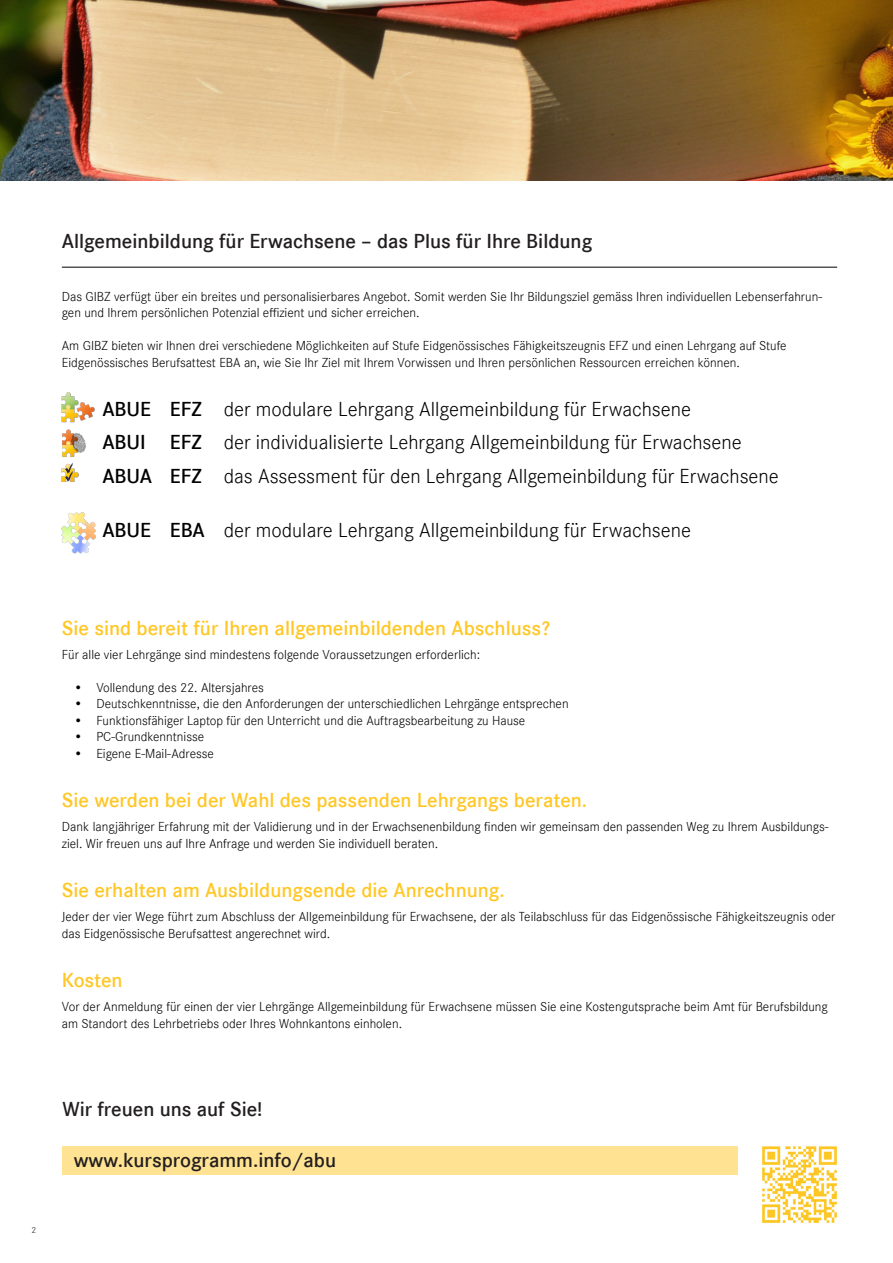
<style>
.page{position:relative;width:893px;height:1263px;background:#fff}
.page>*{position:absolute;margin:0;border:0;box-sizing:border-box;transform-origin:0 0}
.t1{font:21px "Corporate S Ligh";color:#000}
.t2{font:600 21px "Corporate S";color:#ffc725}
.t3{font:600 21px "Corporate S";color:#231f20}
.t4{font:13.5px/16.5px "Corporate S Ligh";color:#000}
.t5{font:9px "Corporate S Ligh";color:#231f20}
.s1{font-family:"Corporate S";font-weight:600}
</style>
<div class="page">
<img style="left:0;top:0;width:893px;height:180px">
<hr style="left:62px;top:267px;width:775px;height:1px;background:#000">
<img style="left:61px;top:392px;width:34px;height:31px">
<img style="left:62px;top:429px;width:24px;height:28px">
<img style="left:62px;top:462px;width:17px;height:19px">
<div style="left:62px;top:1146px;width:675px;height:29px;background:#ffe392"></div>
<img style="left:61px;top:513px;width:34px;height:41px">
<img style="left:762px;top:1146px;width:75px;height:77px">
<p class="t3" style="left:62px;top:229px;width:532px">Allgemeinbildung für Erwachsene – das Plus für Ihre Bildung</p>
<p class="t4" style="left:62px;top:288px;width:762px">Das GIBZ verfügt über ein breites und personalisierbares Angebot. Somit werden Sie Ihr Bildungsziel gemäss Ihren individuellen Lebenserfahrun&shy;gen und Ihrem persönlichen Potenzial effizient und sicher erreichen.</p>
<p class="t4" style="left:62px;top:338px;width:726px">Am GIBZ bieten wir Ihnen drei verschiedene Möglichkeiten auf Stufe Eidgenössisches Fähigkeitszeugnis EFZ und einen Lehrgang auf Stufe<br>Eidgenössisches Berufsattest EBA an, wie Sie Ihr Ziel mit Ihrem Vorwissen und Ihren persönlichen Ressourcen erreichen können.</p>
<p class="t1" style="left:102px;top:398px;width:590px"><span class="s1">ABUE EFZ</span> der modulare Lehrgang Allgemeinbildung für Erwachsene</p>
<p class="t1" style="left:102px;top:431px;width:641px"><span class="s1">ABUI EFZ</span> der individualisierte Lehrgang Allgemeinbildung für Erwachsene</p>
<p class="t1" style="left:102px;top:464px;width:678px"><span class="s1">ABUA EFZ</span> das Assessment für den Lehrgang Allgemeinbildung für Erwachsene</p>
<p class="t1" style="left:102px;top:518px;width:590px"><span class="s1">ABUE EBA</span> der modulare Lehrgang Allgemeinbildung für Erwachsene</p>
<p class="t2" style="left:62px;top:615px;width:490px">Sie sind bereit für Ihren allgemeinbildenden Abschluss?</p>
<p class="t4" style="left:62px;top:646px;width:420px">Für alle vier Lehrgänge sind mindestens folgende Voraussetzungen erforderlich:</p>
<p class="t4" style="left:74px;top:679px;width:192px">• Vollendung des 22. Altersjahres</p>
<p class="t4" style="left:74px;top:695px;width:496px">• Deutschkenntnisse, die den Anforderungen der unterschiedlichen Lehrgänge entsprechen</p>
<p class="t4" style="left:74px;top:712px;width:453px">• Funktionsfähiger Laptop für den Unterricht und die Auftragsbearbeitung zu Hause</p>
<p class="t4" style="left:74px;top:728px;width:132px">• PC-Grundkenntnisse</p>
<p class="t4" style="left:74px;top:745px;width:142px">• Eigene E-Mail-Adresse</p>
<p class="t2" style="left:62px;top:788px;width:527px">Sie werden bei der Wahl des passenden Lehrgangs beraten.</p>
<p class="t4" style="left:62px;top:818px;width:768px">Dank langjähriger Erfahrung mit der Validierung und in der Erwachsenenbildung finden wir gemeinsam den passenden Weg zu Ihrem Ausbildungs&shy;ziel. Wir freuen uns auf Ihre Anfrage und werden Sie individuell beraten.</p>
<p class="t2" style="left:62px;top:878px;width:445px">Sie erhalten am Ausbildungsende die Anrechnung.</p>
<p class="t4" style="left:62px;top:908px;width:775px">Jeder der vier Wege führt zum Abschluss der Allgemeinbildung für Erwachsene, der als Teilabschluss für das Eidgenössische Fähigkeitszeugnis oder das Eidgenössische Berufsattest angerechnet wird.</p>
<p class="t2" style="left:62px;top:968px;width:62px">Kosten</p>
<p class="t4" style="left:62px;top:998px;width:767px">Vor der Anmeldung für einen der vier Lehrgänge Allgemeinbildung für Erwachsene müssen Sie eine Kostengutsprache beim Amt für Berufsbildung am Standort des Lehrbetriebs oder Ihres Wohnkantons einholen.</p>
<p class="t5" style="left:32px;top:1225px;width:6px">2</p>
<p class="t3" style="left:62px;top:1097px;width:202px">Wir freuen uns auf Sie!</p>
<p class="t3" style="left:74px;top:1148px;width:264px">www.kursprogramm.info/abu</p>
</div>
